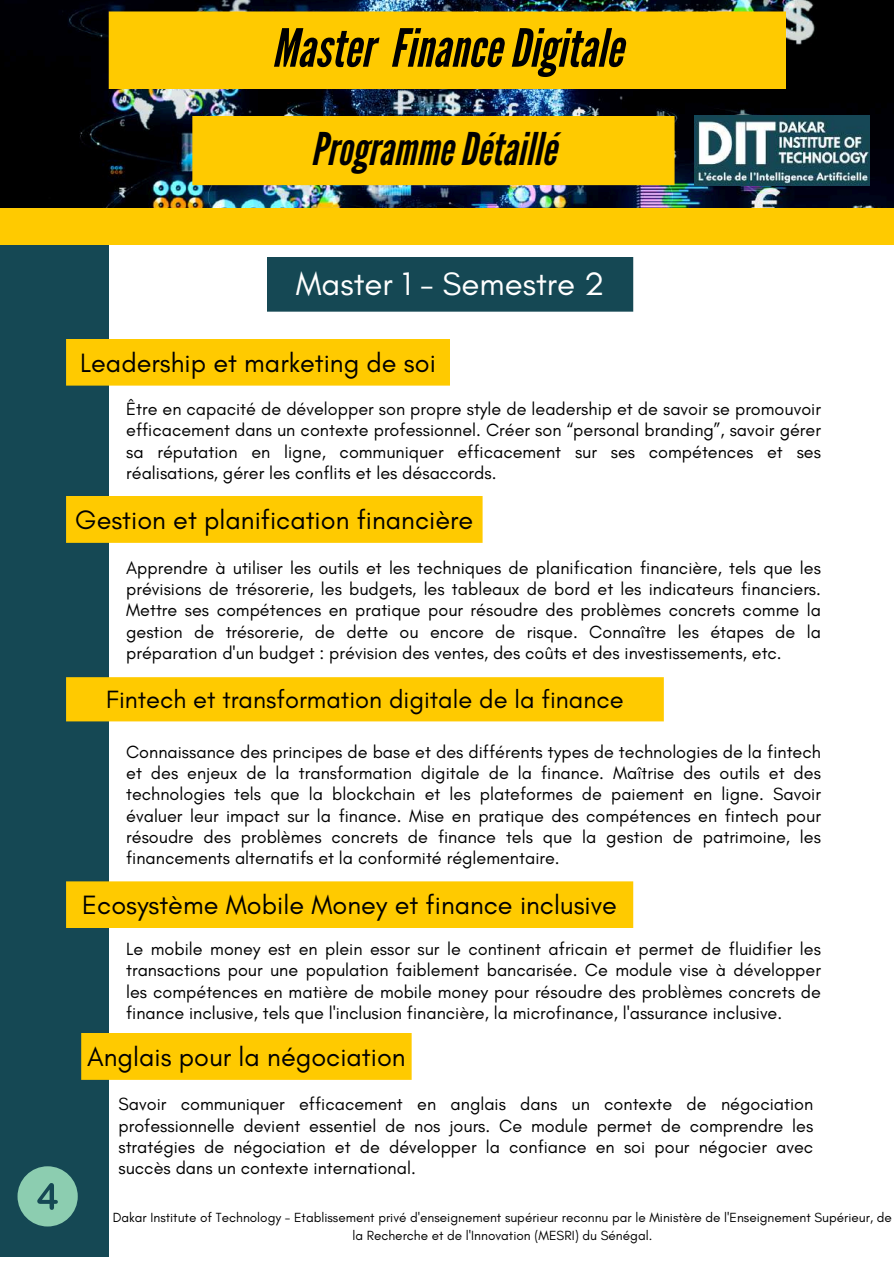
<style>
.page{position:relative;width:894px;height:1264px;background:#fff}
.page>*{position:absolute;margin:0;border:0;box-sizing:border-box;transform-origin:0 0}
.t1{font:italic 52.5px "League Gothic";color:#000}
.t2{font:italic 45px "League Gothic";color:#000}
.t3{font:33px "Glacial Indifference";color:#fff}
.t4{font:27px "Glacial Indifference";color:#000}
.t5{font:25.5px "Glacial Indifference";color:#000}
.t6{font:18px/21.3px "Glacial Indifference";color:#000;text-align:justify}
.t7{font:13.5px/18px "Glacial Indifference";color:#000;text-align:center}
</style>
<div class="page">
<div style="left:0;top:244px;width:108px;height:1012px;background:#154854"></div>
<img style="left:0;top:0;width:893px;height:208px">
<div style="left:267px;top:257px;width:366px;height:55px;background:#154854"></div>
<div style="left:109px;top:11px;width:676px;height:78px;background:#ffca00"></div>
<div style="left:0;top:208px;width:893px;height:37px;background:#ffca00"></div>
<div style="left:192px;top:116px;width:482px;height:69px;background:#ffca00"></div>
<div style="left:66px;top:339px;width:384px;height:46px;background:#ffca00"></div>
<div style="left:66px;top:496px;width:416px;height:47px;background:#ffca00"></div>
<img style="left:694px;top:116px;width:174px;height:70px">
<div style="left:66px;top:677px;width:597px;height:44px;background:#ffca00"></div>
<div style="left:66px;top:881px;width:567px;height:47px;background:#ffca00"></div>
<div style="left:18px;top:1166px;width:60px;height:60px;background:#8ccdb0;border-radius:50%"></div>
<svg style="left:37px;top:1183px;width:21px;height:26px"></svg>
<div style="left:81px;top:1032px;width:330px;height:47px;background:#ffca00"></div>
<h1 class="t1" style="left:272px;top:18px;width:352px">Master FinanceDigitale</h1>
<h2 class="t2" style="left:310px;top:123px;width:247px">ProgrammeDétaillé</h2>
<h3 class="t3" style="left:296px;top:263px;width:310px">Master 1 - Semestre 2</h3>
<h3 class="t4" style="left:80px;top:346px;width:357px">Leadership et marketing de soi</h3>
<p class="t6" style="left:126px;top:398px;width:696px">Être en capacité de développer son propre style de leadership et de savoir se promouvoir efficacement dans un contexte professionnel. Créer son “personal branding”, savoir gérer sa réputation en ligne, communiquer efficacement sur ses compétences et ses réalisations, gérer les conflits et les désaccords.</p>
<h3 class="t4" style="left:75px;top:503px;width:399px">Gestion et planification financière</h3>
<p class="t6" style="left:126px;top:556px;width:696px">Apprendre à utiliser les outils et les techniques de planification financière, tels que les prévisions de trésorerie, les budgets, les tableaux de bord et les indicateurs financiers.<br>Mettre ses compétences en pratique pour résoudre des problèmes concrets comme la gestion de trésorerie, de dette ou encore de risque. Connaître les étapes de la préparation d'un budget : prévision des ventes, des coûts et des investissements, etc.</p>
<h3 class="t5" style="left:106px;top:684px;width:518px">Fintech et transformation digitale de la finance</h3>
<p class="t6" style="left:126px;top:740px;width:696px">Connaissance des principes de base et des différents types de technologies de la fintech et des enjeux de la transformation digitale de la finance. Maîtrise des outils et des technologies tels que la blockchain et les plateformes de paiement en ligne. Savoir évaluer leur impact sur la finance. Mise en pratique des compétences en fintech pour résoudre des problèmes concrets de finance tels que la gestion de patrimoine, les financements alternatifs et la conformité réglementaire.</p>
<h3 class="t4" style="left:82px;top:888px;width:536px">Ecosystème Mobile Money et finance inclusive</h3>
<p class="t6" style="left:126px;top:938px;width:696px">Le mobile money est en plein essor sur le continent africain et permet de fluidifier les transactions pour une population faiblement bancarisée. Ce module vise à développer les compétences en matière de mobile money pour résoudre des problèmes concrets de finance inclusive, tels que l'inclusion financière, la microfinance, l'assurance inclusive.</p>
<h3 class="t4" style="left:87px;top:1040px;width:320px">Anglais pour la négociation</h3>
<p class="t6" style="left:118px;top:1093px;width:696px">Savoir communiquer efficacement en anglais dans un contexte de négociation professionnelle devient essentiel de nos jours. Ce module permet de comprendre les stratégies de négociation et de développer la confiance en soi pour négocier avec succès dans un contexte international.</p>
<p class="t7" style="left:113px;top:1208px;width:780px">Dakar Institute of Technology - Etablissement privé d'enseignement supérieur reconnu par le Ministère de l'Enseignement Supérieur, de la Recherche et de l'Innovation (MESRI) du Sénégal.</p>
</div>
